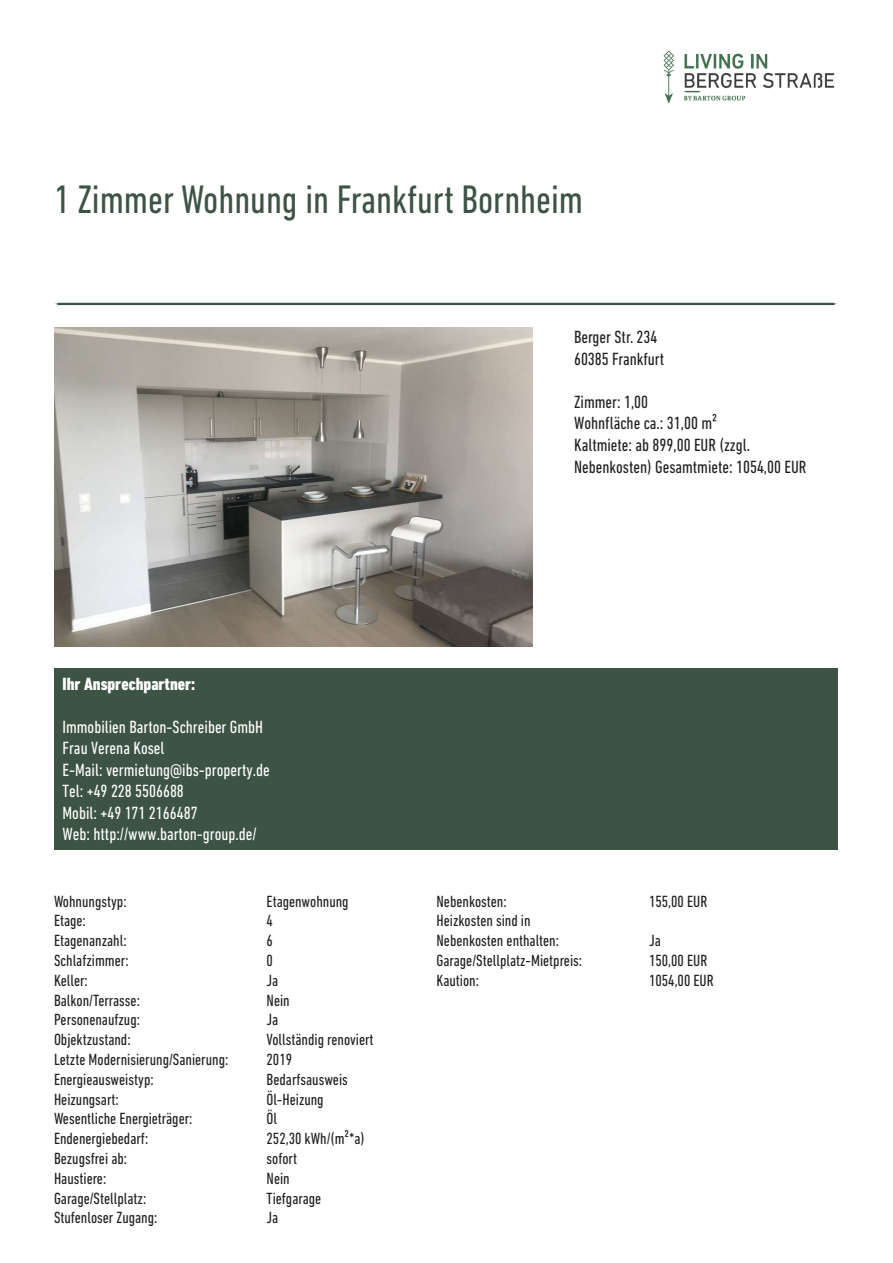
<style>
.page{position:relative;width:893px;height:1263px;background:#fff}
.page>*{position:absolute;margin:0;border:0;box-sizing:border-box;transform-origin:0 0}
.t1{font:condensed 40.5px "DIN Next LT Pro";color:#3d5445}
.t2{font:condensed 18px/21.5px "DIN Next LT Pro";color:#fff}
.t3{font:condensed 18px/21.6px "DIN Next LT Pro";color:#231f20}
.t4{font:800 condensed 18px "DIN Next LT Pro";color:#fff}
.t5{font:condensed 16.5px/19.8px "DIN Next LT Pro";color:#231f20}
</style>
<div class="page">
<img style="left:663px;top:50px;width:172px;height:54px">
<img style="left:54px;top:327px;width:479px;height:319px">
<div style="left:54px;top:668px;width:784px;height:181px;background:#3d5445"></div>
<hr style="left:54px;top:303px;width:784px;height:2px;background:#3d5445">
<p class="t1" style="left:54px;top:177px;width:531px">1 Zimmer Wohnung in Frankfurt Bornheim</p>
<p class="t4" style="left:63px;top:673px;width:134px">Ihr Ansprechpartner:</p>
<p class="t2" style="left:63px;top:716px;width:209px">Immobilien Barton-Schreiber GmbH<br>Frau Verena Kosel<br>E-Mail: vermietung@ibs-property.de<br>Tel: +49 228 5506688<br>Mobil: +49 171 2166487<br>Web: http://www.barton-group.de/</p>
<p class="t3" style="left:574px;top:326px;width:92px">Berger Str. 234<br>60385 Frankfurt</p>
<p class="t3" style="left:574px;top:391px;width:234px">Zimmer: 1,00<br>Wohnfläche ca.: 31,00 m²<br>Kaltmiete: ab 899,00 EUR (zzgl.<br>Nebenkosten) Gesamtmiete: 1054,00 EUR</p>
<p class="t5" style="left:54px;top:891px;width:74px">Wohnungstyp:</p>
<p class="t5" style="left:54px;top:911px;width:33px">Etage:</p>
<p class="t5" style="left:54px;top:931px;width:74px">Etagenanzahl:</p>
<p class="t5" style="left:54px;top:950px;width:76px">Schlafzimmer:</p>
<p class="t5" style="left:54px;top:970px;width:35px">Keller:</p>
<p class="t5" style="left:54px;top:990px;width:87px">Balkon/Terrasse:</p>
<p class="t5" style="left:54px;top:1010px;width:88px">Personenaufzug:</p>
<p class="t5" style="left:54px;top:1030px;width:78px">Objektzustand:</p>
<p class="t5" style="left:54px;top:1049px;width:176px">Letzte Modernisierung/Sanierung:</p>
<p class="t5" style="left:54px;top:1069px;width:101px">Energieausweistyp:</p>
<p class="t5" style="left:54px;top:1089px;width:66px">Heizungsart:</p>
<p class="t5" style="left:54px;top:1109px;width:140px">Wesentliche Energieträger:</p>
<p class="t5" style="left:54px;top:1129px;width:96px">Endenergiebedarf:</p>
<p class="t5" style="left:54px;top:1148px;width:75px">Bezugsfrei ab:</p>
<p class="t5" style="left:54px;top:1168px;width:54px">Haustiere:</p>
<p class="t5" style="left:54px;top:1188px;width:94px">Garage/Stellplatz:</p>
<p class="t5" style="left:54px;top:1208px;width:105px">Stufenloser Zugang:</p>
<p class="t5" style="left:267px;top:891px;width:109px">Etagenwohnung<br>4<br>6<br>0<br>Ja<br>Nein<br>Ja<br>Vollständig renoviert<br>2019<br>Bedarfsausweis<br>Öl-Heizung<br>Öl<br>252,30 kWh/(m²*a) sofort<br>Nein<br>Tiefgarage<br>Ja</p>
<p class="t5" style="left:437px;top:891px;width:72px">Nebenkosten:</p>
<p class="t5" style="left:649px;top:891px;width:60px">155,00 EUR</p>
<p class="t5" style="left:437px;top:911px;width:96px">Heizkosten sind in</p>
<p class="t5" style="left:437px;top:931px;width:124px">Nebenkosten enthalten:</p>
<p class="t5" style="left:649px;top:931px;width:13px">Ja</p>
<p class="t5" style="left:437px;top:950px;width:147px">Garage/Stellplatz-Mietpreis:</p>
<p class="t5" style="left:649px;top:950px;width:60px">150,00 EUR</p>
<p class="t5" style="left:437px;top:970px;width:44px">Kaution:</p>
<p class="t5" style="left:649px;top:970px;width:66px">1054,00 EUR</p>
</div>
